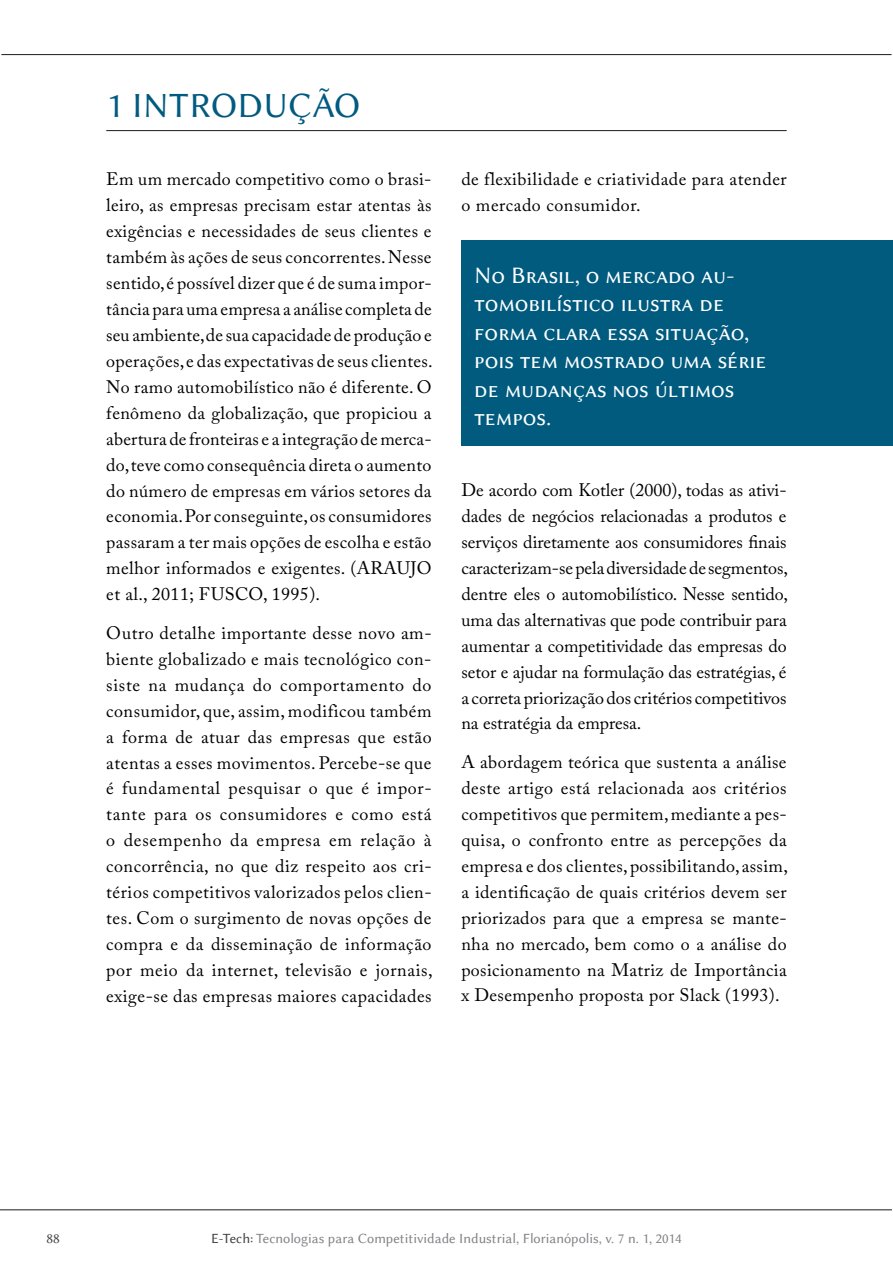
<style>
.page{position:relative;width:893px;height:1263px;background:#fff}
.page>*{position:absolute;margin:0;border:0;box-sizing:border-box;transform-origin:0 0}
.t1{font:36px "Lin Biolinum";color:#005b7f}
.t2{font:24px/28.5px "Lin Biolinum Capitals";color:#fff}
.t3{font:18px/26px "Adobe Caslon Pro";letter-spacing:.02em;color:#000;text-align:justify}
.t4{font:14.25px "Lin Biolinum";color:#808285}
.t5{font:14.25px "Lin Biolinum";color:#414042}
.s1{color:#414042}
</style>
<div class="page">
<hr style="left:0;top:1209px;width:892px;height:1px;background:#1a1a1a">
<hr style="left:1px;top:54px;width:890px;height:1px;background:#1a1a1a">
<hr style="left:106px;top:130px;width:681px;height:1px;background:#333">
<div style="left:461px;top:240px;width:432px;height:206px;background:#005b7f"></div>
<h1 class="t1" style="left:106px;top:85px;width:256px">1 INTRODUÇÃO</h1>
<p class="t3" style="left:106px;top:166px;width:328px">Em um mercado competitivo como o brasi&shy;leiro, as empresas precisam estar atentas às exigências e necessidades de seus clientes e também às ações de seus concorrentes. Nesse sentido, é possível dizer que é de suma impor&shy;tância para uma empresa a análise completa de seu ambiente, de sua capacidade de produção e operações, e das expectativas de seus clientes.<br>No ramo automobilístico não é diferente. O fenômeno da globalização, que propiciou a abertura de fronteiras e a integração de merca&shy;do, teve como consequência direta o aumento do número de empresas em vários setores da economia. Por conseguinte, os consumidores passaram a ter mais opções de escolha e estão melhor informados e exigentes. (ARAUJO et al., 2011; FUSCO, 1995).</p>
<p class="t3" style="left:106px;top:620px;width:328px">Outro detalhe importante desse novo am&shy;biente globalizado e mais tecnológico con&shy;siste na mudança do comportamento do consumidor, que, assim, modificou também a forma de atuar das empresas que estão atentas a esses movimentos. Percebe-se que é fundamental pesquisar o que é impor&shy;tante para os consumidores e como está o desempenho da empresa em relação à concorrência, no que diz respeito aos cri&shy;térios competitivos valorizados pelos clien&shy;tes. Com o surgimento de novas opções de compra e da disseminação de informação por meio da internet, televisão e jornais, exige-se das empresas maiores capacidades</p>
<p class="t3" style="left:461px;top:166px;width:327px">de flexibilidade e criatividade para atender o mercado consumidor.</p>
<h2 class="t2" style="left:474px;top:261px;width:294px">No Brasil, o mercado au&shy;tomobilístico ilustra de forma clara essa situação, pois tem mostrado uma série de mudanças nos últimos tempos.</h2>
<p class="t3" style="left:461px;top:477px;width:328px">De acordo com Kotler (2000), todas as ativi&shy;dades de negócios relacionadas a produtos e serviços diretamente aos consumidores finais caracterizam-se pela diversidade de segmentos, dentre eles o automobilístico. Nesse sentido, uma das alternativas que pode contribuir para aumentar a competitividade das empresas do setor e ajudar na formulação das estratégias, é a correta priorização dos critérios competitivos na estratégia da empresa.</p>
<p class="t3" style="left:461px;top:749px;width:328px">A abordagem teórica que sustenta a análise deste artigo está relacionada aos critérios competitivos que permitem, mediante a pes&shy;quisa, o confronto entre as percepções da empresa e dos clientes, possibilitando, assim, a identificação de quais critérios devem ser priorizados para que a empresa se mante&shy;nha no mercado, bem como o a análise do posicionamento na Matriz de Importância x Desempenho proposta por Slack (1993).</p>
<p class="t5" style="left:47px;top:1230px;width:15px">88</p>
<p class="t4" style="left:211px;top:1230px;width:472px"><span class="s1">E-Tech:</span> Tecnologias para Competitividade Industrial, Florianópolis, v. 7 n. 1, 2014</p>
</div>
